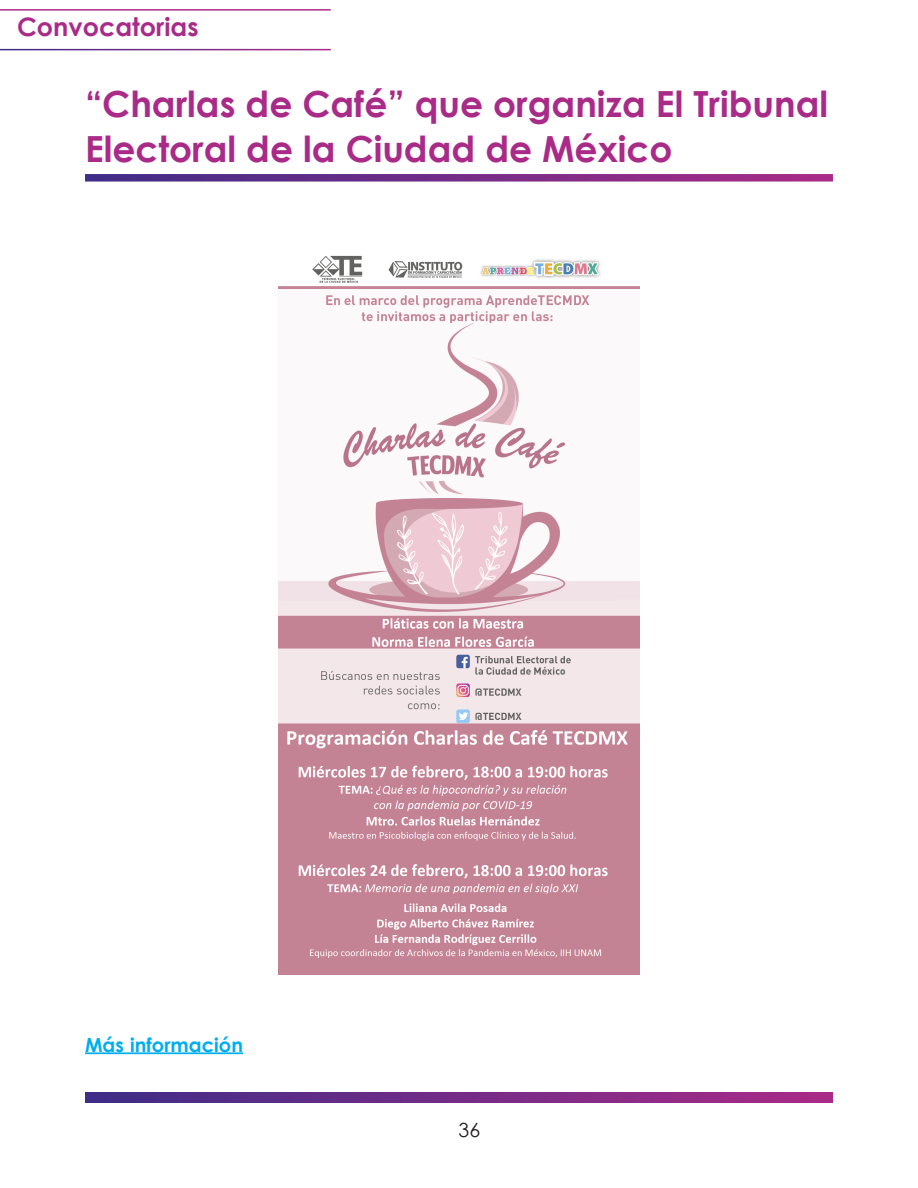
<style>
.page{position:relative;width:918px;height:1188px;background:#fff}
.page>*{position:absolute;margin:0;border:0;box-sizing:border-box;transform-origin:0 0}
.cabeza1Convocatorias{font:700 36px/45px "Century Gothic";color:#aa2b87}
.seccionConvocatorias{font:700 25.5px "Century Gothic";color:#aa2b87}
.cuerpoArticulos_sin{font:700 19.5px "Century Gothic";color:#00aeef}
.cuerpo{font:19.5px "Century Gothic";color:#231f20}
</style>
<div class="page">
<hr style="left:0;top:9px;width:331px;height:2px;background:#aa2b87">
<svg style="left:85px;top:1093px;width:748px;height:10px;background:#732c87"></svg>
<hr style="left:85px;top:1052px;width:158px;height:2px;background:#00aeef">
<img style="left:278px;top:255px;width:362px;height:720px">
<svg style="left:85px;top:174px;width:748px;height:8px;background:#7c398e"></svg>
<p class="seccionConvocatorias" style="left:17px;top:8px;width:183px">Convocatorias</p>
<p class="cabeza1Convocatorias" style="left:85px;top:79px;width:745px">“Charlas de Café” que organiza El Tribunal<br>Electoral de la Ciudad de México</p>
<p class="cuerpoArticulos_sin" style="left:85px;top:1030px;width:160px">Más información</p>
<p class="cuerpo" style="left:459px;top:1116px;width:23px">36</p>
</div>
